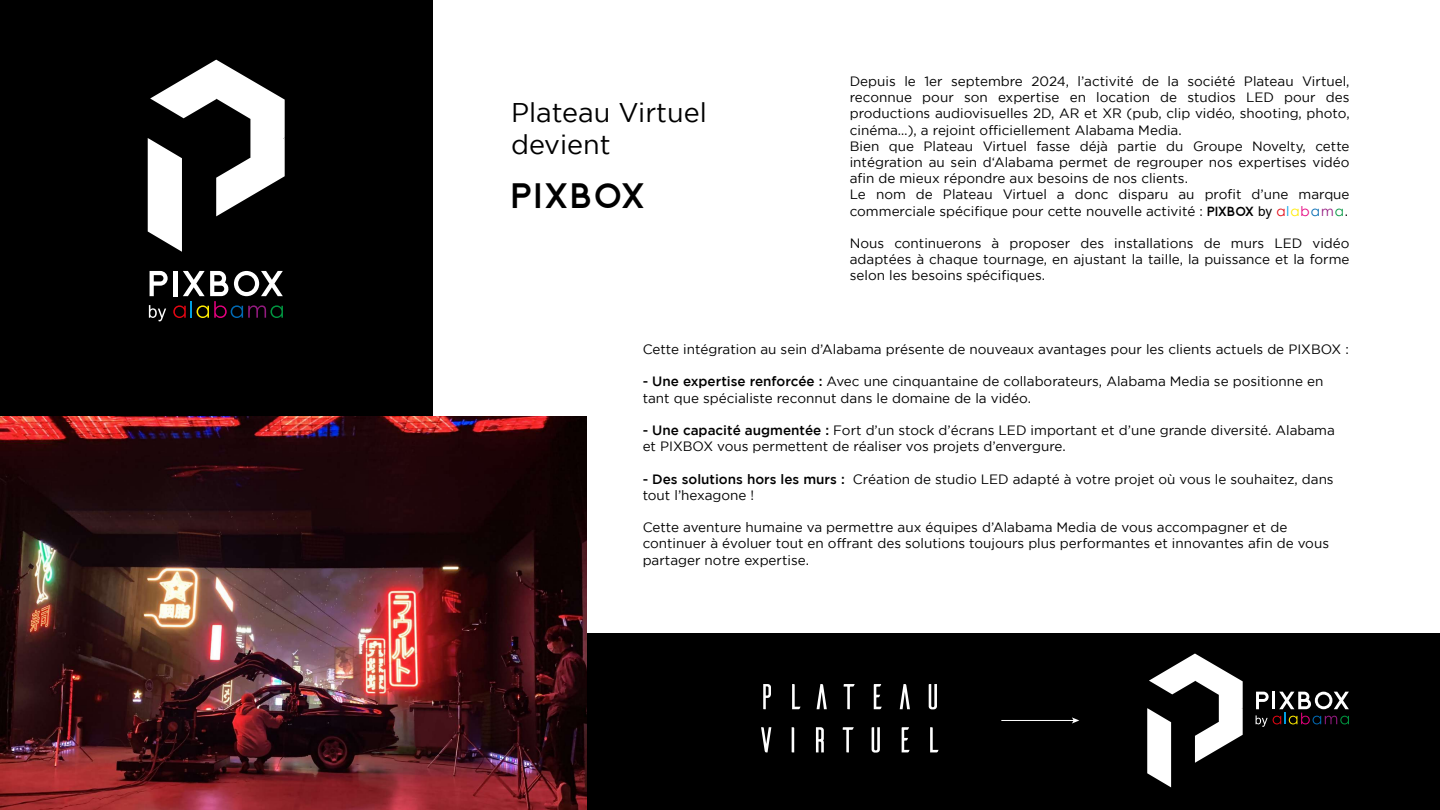
<style>
.page{position:relative;width:1440px;height:810px;background:#fff}
.page>*{position:absolute;margin:0;border:0;box-sizing:border-box;transform-origin:0 0}
.t1{font:36px "Beckman Free";letter-spacing:.05em;color:#000}
.t2{font:27px/32.4px "Gotham";color:#000}
.t3{font:13.5px/16.2px "Gotham";color:#000}
.s1{font-family:"Beckman Free"}
.s2{font-family:"Arial"}
.s3{font-family:"Century Gothic";color:#e20613}
.s4{font-family:"Century Gothic";color:#009ee2}
.s5{font-family:"Century Gothic";color:#ffec00}
.s6{font-family:"Century Gothic";color:#e5007e}
.s7{font-family:"Century Gothic";color:#0069b3}
.s8{font-family:"Century Gothic";color:#941b80}
.s9{font-family:"Century Gothic";color:#009540}
.s10{font-weight:500}
</style>
<div class="page">
<div style="left:0;top:634px;width:1440px;height:176px;background:#000"></div>
<div style="left:0;top:0;width:432px;height:590px;background:#000"></div>
<svg style="left:763px;top:684px;width:8px;height:25px"></svg>
<svg style="left:792px;top:684px;width:9px;height:25px"></svg>
<svg style="left:817px;top:684px;width:10px;height:25px"></svg>
<svg style="left:844px;top:684px;width:11px;height:25px"></svg>
<svg style="left:874px;top:684px;width:8px;height:25px"></svg>
<svg style="left:900px;top:684px;width:10px;height:25px"></svg>
<svg style="left:929px;top:684px;width:8px;height:25px"></svg>
<svg style="left:761px;top:727px;width:10px;height:25px"></svg>
<svg style="left:792px;top:727px;width:2px;height:25px"></svg>
<svg style="left:816px;top:727px;width:8px;height:25px"></svg>
<svg style="left:843px;top:727px;width:11px;height:25px"></svg>
<svg style="left:872px;top:727px;width:8px;height:26px"></svg>
<svg style="left:902px;top:727px;width:8px;height:25px"></svg>
<svg style="left:930px;top:727px;width:9px;height:25px"></svg>
<svg style="left:1147px;top:654px;width:96px;height:133px"></svg>
<svg style="left:1256px;top:692px;width:93px;height:35px"></svg>
<hr style="left:1001px;top:720px;width:73px;height:1px;background:#fff">
<svg style="left:1072px;top:717px;width:7px;height:7px"></svg>
<svg style="left:148px;top:60px;width:137px;height:192px"></svg>
<svg style="left:149px;top:271px;width:134px;height:50px"></svg>
<img style="left:0;top:417px;width:587px;height:393px">
<h2 class="t2" style="left:511px;top:96px;width:197px">Plateau Virtuel devient</h2>
<h1 class="t1" style="left:511px;top:176px;width:136px">PIXBOX</h1>
<p class="t3" style="left:850px;top:73px;width:501px">Depuis le 1er septembre 2024, l’activité de la société Plateau Virtuel, reconnue pour son expertise en location de studios LED pour des productions audiovisuelles 2D, AR et XR (pub, clip vidéo, shooting, photo, cinéma…), a rejoint officiellement Alabama Media.<br>Bien que Plateau Virtuel fasse déjà partie du Groupe Novelty, cette intégration au sein d‘Alabama permet de regrouper nos expertises vidéo afin de mieux répondre aux besoins de nos clients.<br>Le nom de Plateau Virtuel a donc disparu au profit d’une marque commerciale spécifique pour cette nouvelle activité : <span class="s1">PIXBOX</span> <span class="s2">by</span> <span class="s3">a</span><span class="s4">l</span><span class="s5">a</span><span class="s6">b</span><span class="s7">a</span><span class="s8">m</span><span class="s9">a</span>.</p>
<p class="t3" style="left:850px;top:235px;width:501px;text-align:justify">Nous continuerons à proposer des installations de murs LED vidéo adaptées à chaque tournage, en ajustant la taille, la puissance et la forme selon les besoins spécifiques.</p>
<p class="t3" style="left:643px;top:341px;width:708px">Cette intégration au sein d’Alabama présente de nouveaux avantages pour les clients actuels de PIXBOX :</p>
<p class="t3" style="left:643px;top:373px;width:682px"><span class="s10">- Une expertise renforcée :</span> Avec une cinquantaine de collaborateurs, Alabama Media se positionne en tant que spécialiste reconnut dans le domaine de la vidéo.</p>
<p class="t3" style="left:643px;top:422px;width:694px"><span class="s10">- Une capacité augmentée :</span> Fort d’un stock d’écrans LED important et d’une grande diversité. Alabama et PIXBOX vous permettent de réaliser vos projets d’envergure.</p>
<p class="t3" style="left:643px;top:471px;width:693px"><span class="s10">- Des solutions hors les murs :</span> Création de studio LED adapté à votre projet où vous le souhaitez, dans tout l’hexagone !</p>
<p class="t3" style="left:643px;top:519px;width:688px">Cette aventure humaine va permettre aux équipes d’Alabama Media de vous accompagner et de continuer à évoluer tout en offrant des solutions toujours plus performantes et innovantes afin de vous partager notre expertise.</p>
</div>
